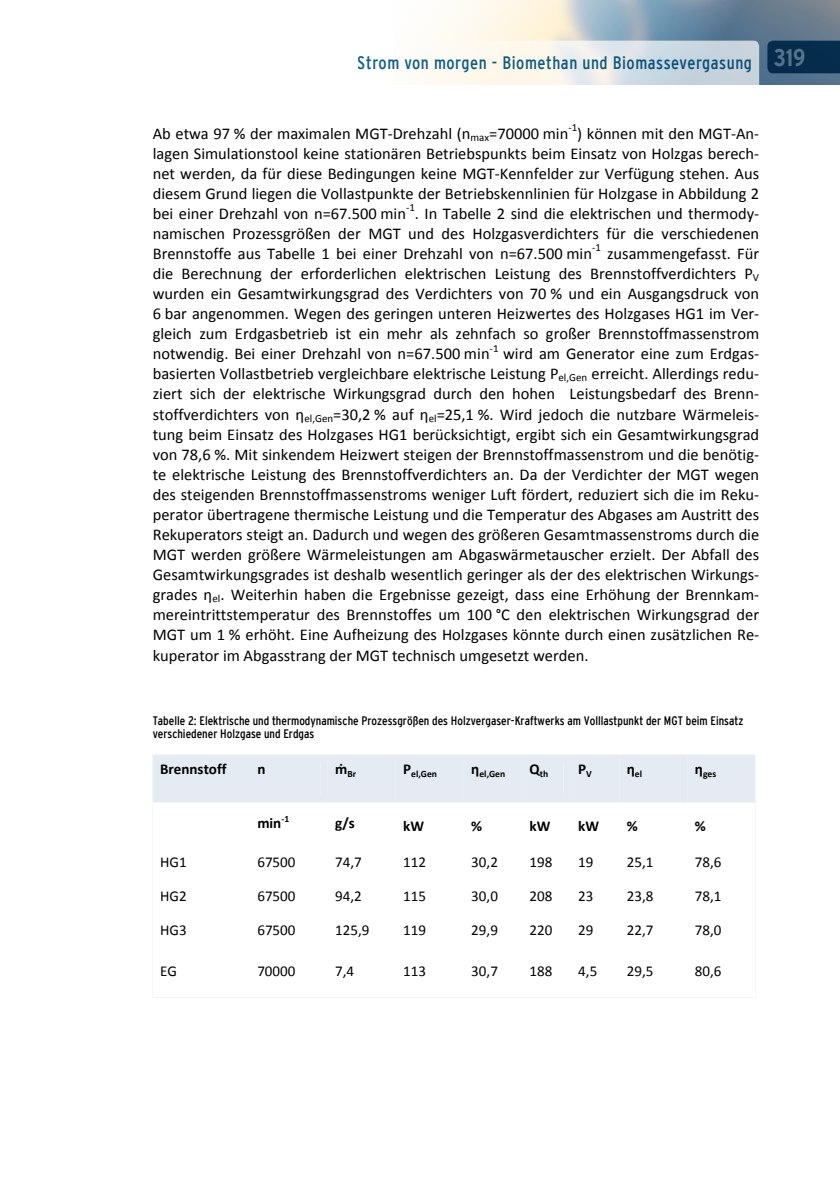
<style>
.page{position:relative;width:840px;height:1191px;background:#fff}
.page>*{position:absolute;margin:0;border:0;box-sizing:border-box;transform-origin:0 0}
.t1{font:condensed 18px "Interstate";letter-spacing:.03em;color:#12608c}
.t2{font:16.4px/20px "Calibri 4";color:#000;text-align:justify}
.t3{font:15px "Calibri 4";color:#000}
.t4{font:700 15px "Calibri";color:#000}
.t5{font:12.4px/13.6px "Interstate Regular Condensed 3";color:#000}
.t6{font:11px "Calibri 3";color:#000}
.t7{font:700 9.6px "Calibri";color:#000}
.s1{font-family:"Calibri 3"}
.s2{font-family:"Calibri 4"}
</style>
<div class="page">
<div style="left:153px;top:755px;width:601px;height:47px;background:#e4ebf3"></div>
<hr style="left:152px;top:755px;width:1px;height:47px;background:#f6f6f6">
<hr style="left:754px;top:755px;width:1px;height:47px;background:#f6f6f6">
<hr style="left:152px;top:802px;width:1px;height:46px;background:#f6f6f6">
<hr style="left:754px;top:802px;width:1px;height:46px;background:#f6f6f6">
<hr style="left:152px;top:877px;width:1px;height:39px;background:#f6f6f6">
<hr style="left:754px;top:877px;width:1px;height:39px;background:#f6f6f6">
<hr style="left:152px;top:945px;width:1px;height:53px;background:#f6f6f6">
<hr style="left:152px;top:997px;width:98px;height:1px;background:#f6f6f6">
<hr style="left:249px;top:997px;width:78px;height:1px;background:#f6f6f6">
<hr style="left:326px;top:997px;width:69px;height:1px;background:#f6f6f6">
<hr style="left:394px;top:997px;width:69px;height:1px;background:#f6f6f6">
<hr style="left:462px;top:997px;width:60px;height:1px;background:#f6f6f6">
<hr style="left:521px;top:997px;width:49px;height:1px;background:#f6f6f6">
<hr style="left:569px;top:997px;width:50px;height:1px;background:#f6f6f6">
<hr style="left:618px;top:997px;width:69px;height:1px;background:#f6f6f6">
<hr style="left:686px;top:997px;width:68px;height:1px;background:#f6f6f6">
<hr style="left:754px;top:945px;width:1px;height:53px;background:#f6f6f6">
<div style="left:393px;top:0;width:446px;height:85px;background:#fefcf8"></div>
<img style="left:456px;top:0;width:383px;height:85px">
<div style="left:767px;top:41px;width:72px;height:32px;background:#062b4d"></div>
<svg style="left:440px;top:41px;width:318px;height:44px"></svg>
<p class="t1" style="left:357px;top:53px;width:449px">Strom von morgen - Biomethan und Biomassevergasung <sup>319</sup></p>
<p class="t2" style="left:153px;top:123px;width:417px">Ab etwa 97 % der maximalen MGT<span class="s1">‐</span>Drehzahl (n<sub>max</sub>=70000 min</p>
<p class="t6" style="left:568px;top:120px;width:10px">‐<span class="s2">1</span></p>
<p class="t2" style="left:153px;top:123px;width:607px;text-indent:424px">) können mit den MGT<span class="s1">‐</span>An<span class="s1">‐ </span>lagen Simulationstool keine stationären Betriebspunkts beim Einsatz von Holzgas berech<span class="s1">‐ </span>net werden, da für diese Bedingungen keine MGT<span class="s1">‐</span>Kennfelder zur Verfügung stehen. Aus diesem Grund liegen die Vollastpunkte der Betriebskennlinien für Holzgase in Abbildung 2 bei einer Drehzahl von n=67.500 min</p>
<p class="t6" style="left:406px;top:201px;width:10px">‐<span class="s2">1</span></p>
<p class="t2" style="left:153px;top:203px;width:607px;text-indent:262px">. In Tabelle 2 sind die elektrischen und thermody<span class="s1">‐ </span>namischen Prozessgrößen der MGT und des Holzgasverdichters für die verschiedenen Brennstoffe aus Tabelle 1 bei einer Drehzahl von n=67.500 min</p>
<p class="t6" style="left:591px;top:241px;width:10px">‐<span class="s2">1</span></p>
<p class="t2" style="left:153px;top:244px;width:607px;text-indent:454px">zusammengefasst. Für die Berechnung der erforderlichen elektrischen Leistung des Brennstoffverdichters P<sub>V </sub>wurden ein Gesamtwirkungsgrad des Verdichters von 70 % und ein Ausgangsdruck von 6 bar angenommen. Wegen des geringen unteren Heizwertes des Holzgases HG1 im Ver<span class="s1">‐ </span>gleich zum Erdgasbetrieb ist ein mehr als zehnfach so großer Brennstoffmassenstrom notwendig. Bei einer Drehzahl von n=67.500 min</p>
<p class="t6" style="left:489px;top:341px;width:10px">‐<span class="s2">1</span></p>
<p class="t2" style="left:153px;top:344px;width:607px;text-indent:350px">wird am Generator eine zum Erdgas<span class="s1">‐ </span>basierten Vollastbetrieb vergleichbare elektrische Leistung P<sub>el,Gen</sub> erreicht. Allerdings redu<span class="s1">‐ </span>ziert sich der elektrische Wirkungsgrad durch den hohen Leistungsbedarf des Brenn<span class="s1">‐ </span>stoffverdichters von <span class="s1">η</span><sub>el,Gen</sub>=30,2 % auf <span class="s1">η</span><sub>el</sub>=25,1 %. Wird jedoch die nutzbare Wärmeleis<span class="s1">‐ </span>tung beim Einsatz des Holzgases HG1 berücksichtigt, ergibt sich ein Gesamtwirkungsgrad von 78,6 %. Mit sinkendem Heizwert steigen der Brennstoffmassenstrom und die benötig<span class="s1">‐ </span>te elektrische Leistung des Brennstoffverdichters an. Da der Verdichter der MGT wegen des steigenden Brennstoffmassenstroms weniger Luft fördert, reduziert sich die im Reku<span class="s1">‐ </span>perator übertragene thermische Leistung und die Temperatur des Abgases am Austritt des Rekuperators steigt an. Dadurch und wegen des größeren Gesamtmassenstroms durch die MGT werden größere Wärmeleistungen am Abgaswärmetauscher erzielt. Der Abfall des Gesamtwirkungsgrades ist deshalb wesentlich geringer als der des elektrischen Wirkungs<span class="s1">‐ </span>grades <span class="s1">η</span><sub>el</sub>. Weiterhin haben die Ergebnisse gezeigt, dass eine Erhöhung der Brennkam<span class="s1">‐ </span>mereintrittstemperatur des Brennstoffes um 100 °C den elektrischen Wirkungsgrad der MGT um 1 % erhöht. Eine Aufheizung des Holzgases könnte durch einen zusätzlichen Re<span class="s1">‐ </span>kuperator im Abgasstrang der MGT technisch umgesetzt werden.</p>
<p class="t5" style="left:153px;top:713px;width:591px">Tabelle 2: Elektrische und thermodynamische Prozessgrößen des Holzvergaser-Kraftwerks am Volllastpunkt der MGT beim Einsatz verschiedener Holzgase und Erdgas</p>
<p class="t4" style="left:160px;top:760px;width:68px">Brennstoff</p>
<p class="t4" style="left:257px;top:760px;width:10px">n</p>
<p class="t7" style="left:335px;top:767px;width:23px"><sup>ṁ</sup>Br</p>
<p class="t7" style="left:403px;top:767px;width:35px"><sup>P</sup>el,Gen</p>
<p class="t7" style="left:471px;top:767px;width:35px"><sup>η</sup>el,Gen</p>
<p class="t7" style="left:529px;top:767px;width:20px"><sup>Q</sup>th</p>
<p class="t4" style="left:578px;top:760px;width:15px">P<sub>V</sub></p>
<p class="t7" style="left:626px;top:767px;width:17px"><sup>η</sup>el</p>
<p class="t7" style="left:694px;top:767px;width:23px"><sup>η</sup>ges</p>
<p class="t4" style="left:257px;top:814px;width:26px">min</p>
<p class="t7" style="left:281px;top:812px;width:9px">‐1</p>
<p class="t4" style="left:335px;top:814px;width:21px">g/s</p>
<p class="t4" style="left:403px;top:816px;width:22px">kW</p>
<p class="t4" style="left:471px;top:816px;width:12px">%</p>
<p class="t4" style="left:529px;top:816px;width:22px">kW</p>
<p class="t4" style="left:578px;top:816px;width:22px">kW</p>
<p class="t4" style="left:626px;top:816px;width:12px">%</p>
<p class="t4" style="left:694px;top:816px;width:12px">%</p>
<p class="t3" style="left:160px;top:853px;width:28px">HG1</p>
<p class="t3" style="left:257px;top:853px;width:40px">67500</p>
<p class="t3" style="left:335px;top:853px;width:28px">74,7</p>
<p class="t3" style="left:403px;top:853px;width:24px">112</p>
<p class="t3" style="left:471px;top:853px;width:28px">30,2</p>
<p class="t3" style="left:529px;top:853px;width:24px">198</p>
<p class="t3" style="left:578px;top:853px;width:17px">19</p>
<p class="t3" style="left:626px;top:853px;width:28px">25,1</p>
<p class="t3" style="left:694px;top:853px;width:28px">78,6</p>
<p class="t3" style="left:160px;top:886px;width:28px">HG2</p>
<p class="t3" style="left:257px;top:886px;width:40px">67500</p>
<p class="t3" style="left:335px;top:886px;width:28px">94,2</p>
<p class="t3" style="left:403px;top:886px;width:24px">115</p>
<p class="t3" style="left:471px;top:886px;width:28px">30,0</p>
<p class="t3" style="left:529px;top:886px;width:24px">208</p>
<p class="t3" style="left:578px;top:886px;width:17px">23</p>
<p class="t3" style="left:626px;top:886px;width:28px">23,8</p>
<p class="t3" style="left:694px;top:886px;width:28px">78,1</p>
<p class="t3" style="left:160px;top:920px;width:28px">HG3</p>
<p class="t3" style="left:257px;top:920px;width:40px">67500</p>
<p class="t3" style="left:335px;top:920px;width:36px">125,9</p>
<p class="t3" style="left:403px;top:920px;width:24px">119</p>
<p class="t3" style="left:471px;top:920px;width:28px">29,9</p>
<p class="t3" style="left:529px;top:920px;width:24px">220</p>
<p class="t3" style="left:578px;top:920px;width:17px">29</p>
<p class="t3" style="left:626px;top:920px;width:28px">22,7</p>
<p class="t3" style="left:694px;top:920px;width:28px">78,0</p>
<p class="t3" style="left:160px;top:961px;width:18px">EG</p>
<p class="t3" style="left:257px;top:961px;width:40px">70000</p>
<p class="t3" style="left:335px;top:961px;width:21px">7,4</p>
<p class="t3" style="left:403px;top:961px;width:24px">113</p>
<p class="t3" style="left:471px;top:961px;width:28px">30,7</p>
<p class="t3" style="left:529px;top:961px;width:24px">188</p>
<p class="t3" style="left:578px;top:961px;width:21px">4,5</p>
<p class="t3" style="left:626px;top:961px;width:28px">29,5</p>
<p class="t3" style="left:694px;top:961px;width:28px">80,6</p>
</div>
